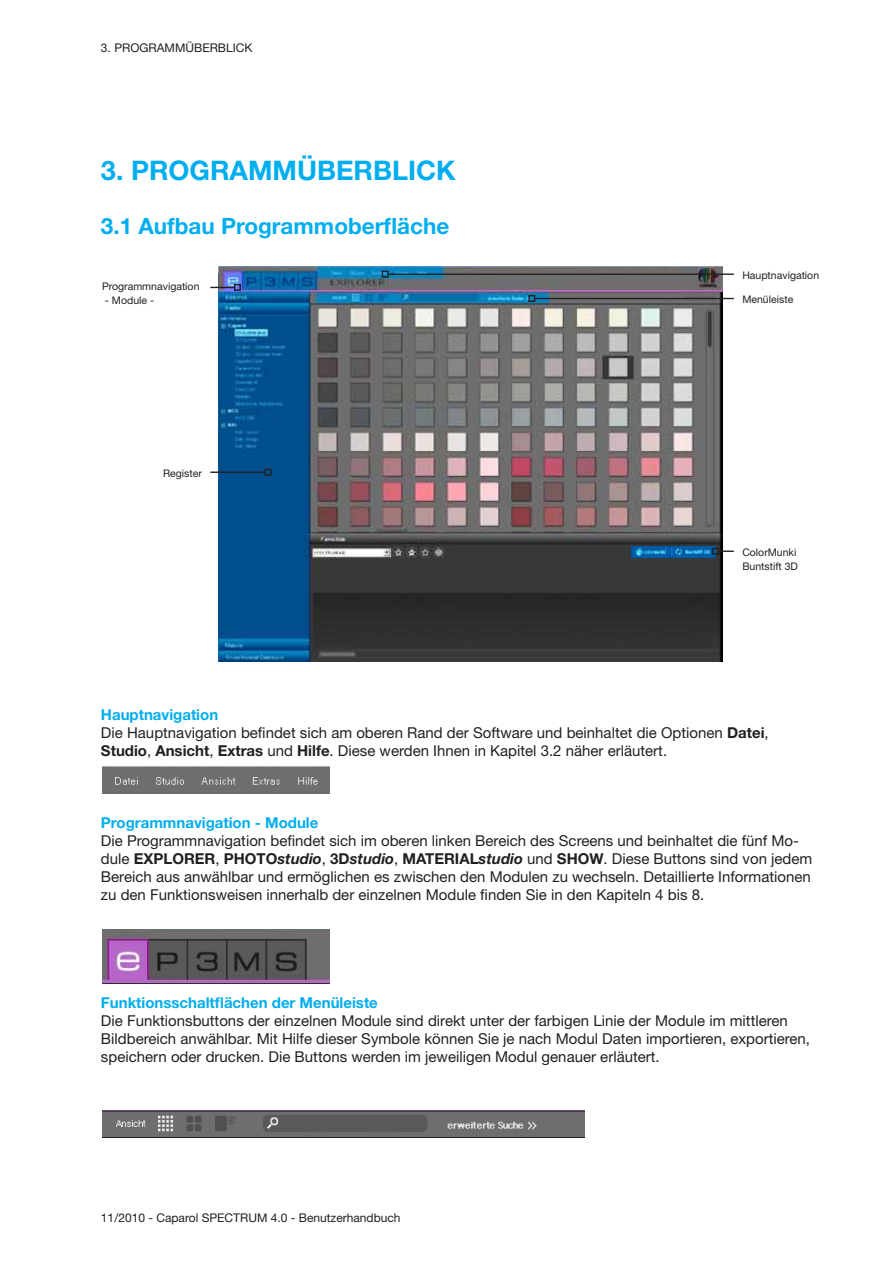
<style>
.page{position:relative;width:893px;height:1263px;background:#fff}
.page>*{position:absolute;margin:0;border:0;box-sizing:border-box;transform-origin:0 0}
.t1{font:700 27px "Helvetica Neue LT";color:#00aeef}
.t2{font:700 22.5px "Helvetica Neue LT";color:#00aeef}
.t3{font:15px/18px "Helvetica Neue LT";color:#231f20}
.t4{font:700 15px "Helvetica Neue LT";color:#00aeef}
.t5{font:italic 700 15px "Helvetica Neue LT";color:#231f20}
.t6{font:700 15px "Helvetica Neue LT";color:#231f20}
.t7{font:12px "Helvetica Neue LT";color:#231f20}
.t8{font:10.5px/13.5px "Helvetica Neue LT";color:#231f20}
.s1{font-weight:700;color:#00aeef}
.s2{font-weight:700}
.s3{font-weight:700;font-style:italic}
.s4{font-weight:400}
.s5{font-weight:400;font-style:normal}
.s6{font-style:normal}
</style>
<div class="page">
<img style="left:219px;top:266px;width:504px;height:396px">
<img style="left:102px;top:767px;width:227px;height:26px">
<img style="left:102px;top:929px;width:227px;height:54px">
<img style="left:102px;top:1111px;width:483px;height:26px">
<hr style="left:388px;top:273px;width:346px;height:2px;background:#231f20">
<div style="left:382px;top:271px;width:7px;height:7px;border:1px solid #231f20"></div>
<svg style="left:210px;top:287px;width:24px;height:1px"></svg>
<div style="left:234px;top:284px;width:7px;height:7px;border:1px solid #231f20"></div>
<hr style="left:535px;top:298px;width:199px;height:1px;background:#231f20">
<div style="left:528px;top:295px;width:7px;height:7px;border:1px solid #231f20"></div>
<hr style="left:210px;top:471px;width:55px;height:2px;background:#231f20">
<div style="left:264px;top:469px;width:7px;height:7px;border:1px solid #231f20"></div>
<img style="left:632px;top:546px;width:84px;height:11px">
<svg style="left:719px;top:550px;width:15px;height:2px"></svg>
<div style="left:712px;top:548px;width:7px;height:7px;border:1px solid #231f20"></div>
<p class="t7" style="left:101px;top:41px;width:153px">3. PROGRAMMÜBERBLICK</p>
<h1 class="t1" style="left:101px;top:154px;width:356px">3. Programmüberblick</h1>
<h2 class="t2" style="left:101px;top:212px;width:350px">3.1 Aufbau Programmoberfläche</h2>
<p class="t8" style="left:742px;top:268px;width:78px">Hauptnavigation</p>
<p class="t8" style="left:102px;top:279px;width:99px">Programmnavigation</p>
<p class="t8" style="left:105px;top:293px;width:51px">- Module -</p>
<p class="t8" style="left:742px;top:293px;width:52px">Menüleiste</p>
<p class="t8" style="left:163px;top:466px;width:40px">Register</p>
<p class="t8" style="left:742px;top:545px;width:57px">ColorMunki<br>Buntstift 3D</p>
<p class="t3" style="left:101px;top:705px;width:669px"><span class="s1">Hauptnavigation<br></span>Die Hauptnavigation befindet sich am oberen Rand der Software und beinhaltet die Optionen <span class="s2">Datei</span>,<br><span class="s2">Studio</span>, <span class="s2">Ansicht</span>, <span class="s2">Extras</span> und <span class="s2">Hilfe</span>. Diese werden Ihnen in Kapitel 3.2 näher erläutert.</p>
<p class="t4" style="left:101px;top:813px;width:219px">Programmnavigation - Module</p>
<p class="t3" style="left:101px;top:831px;width:699px">Die Programmnavigation befindet sich im oberen linken Bereich des Screens und beinhaltet die fünf Mo&shy;dule <span class="s2">EXPLORER</span></p>
<p class="t3" style="left:101px;top:849px;width:713px;text-align:justify;text-indent:354px"><span class="s2">IAL</span><span class="s3">studio</span> und <span class="s2">SHOW</span>. Diese Buttons sind von jedem Bereich aus anwählbar und ermöglichen es zwischen den Modulen zu wechseln. Detaillierte Informationen zu den Funktionsweisen innerhalb der einzelnen Module finden Sie in den Kapiteln 4 bis 8.</p>
<p class="t6" style="left:215px;top:849px;width:41px"><span class="s4">,</span> PHOTO</p>
<p class="t5" style="left:277px;top:849px;width:137px">studio<span class="s5">,</span> <span class="s6">3D</span>studio<span class="s5">,</span> <span class="s6">MATER</span></p>
<p class="t4" style="left:101px;top:993px;width:278px">Funktionsschaltflächen der Menüleiste</p>
<p class="t3" style="left:101px;top:1011px;width:711px">Die Funktionsbuttons der einzelnen Module sind direkt unter der farbigen Linie der Module im mittleren<br>Bildbereich anwählbar. Mit Hilfe dieser Symbole können Sie je nach Modul Daten importieren, exportieren, speichern oder drucken. Die Buttons werden im jeweiligen Modul genauer erläutert.</p>
<p class="t7" style="left:101px;top:1210px;width:301px">11/2010 - Caparol SPECTRUM 4.0 - Benutzerhandbuch</p>
</div>
